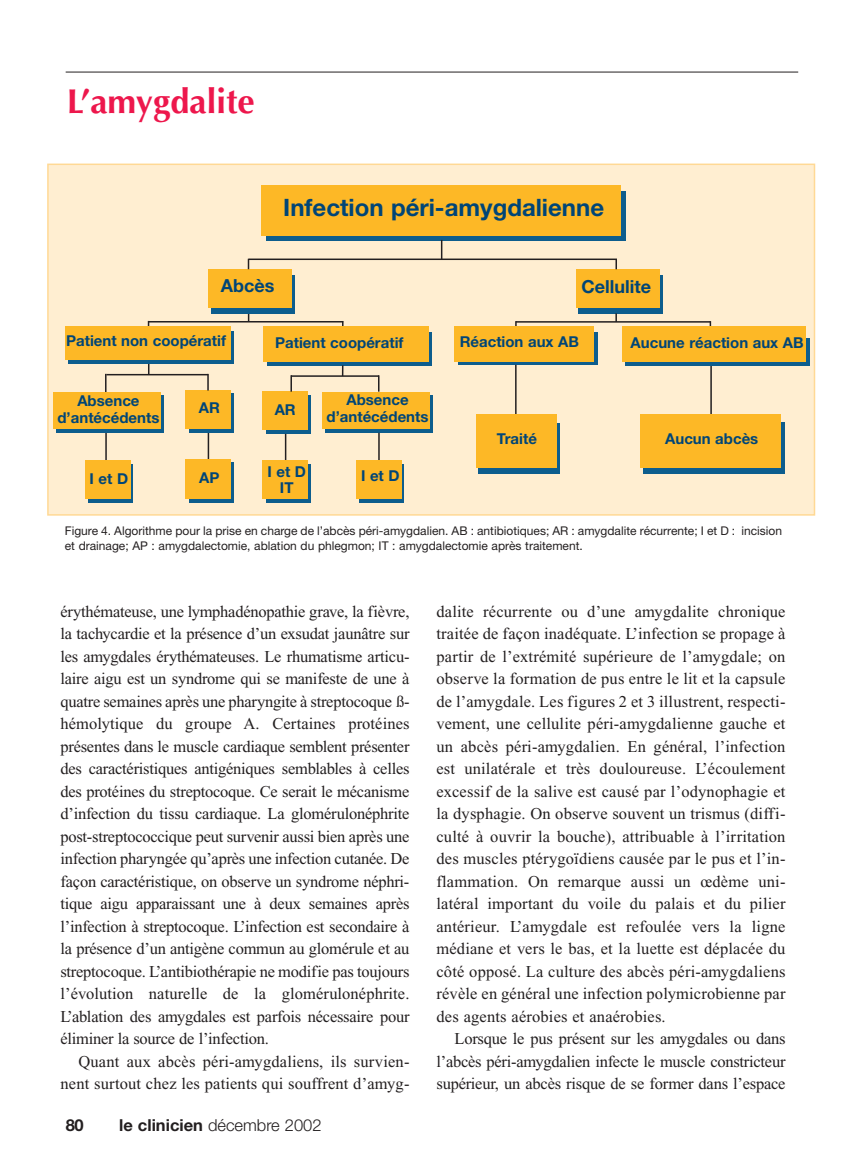
<style>
.page{position:relative;width:864px;height:1175px;background:#fff}
.page>*{position:absolute;margin:0;border:0;box-sizing:border-box;transform-origin:0 0}
.t1{font:700 34.5px "Optima";color:#ed174c}
.t2{font:700 24px "Helvetica Neue";color:#004577}
.t3{font:700 18px "Helvetica Neue";color:#004577}
.t4{font:16.5px/22.5px "Times New Roman";letter-spacing:.01em;color:#231f20;text-align:justify}
.t5{font:300 16.5px "Helvetica Neue";color:#231f20}
.t6{font:700 16.5px "Helvetica Neue";color:#231f20}
.t7{font:700 15px/16.5px "Helvetica Neue";color:#004577;text-align:center}
.t8{font:12px/15px "Helvetica Neue";color:#231f20}
.s1{font-weight:700}
</style>
<div class="page">
<hr style="left:66px;top:72px;width:732px;height:1px;background:#231f20">
<div style="left:48px;top:164px;width:766px;height:351px;background:#ffeed1"></div>
<div style="left:47px;top:164px;width:768px;height:351px;border:2px solid #ffd995"></div>
<hr style="left:710px;top:364px;width:2px;height:64px;background:#231f20">
<svg style="left:208px;top:433px;width:1px;height:26px"></svg>
<hr style="left:105px;top:433px;width:2px;height:27px;background:#231f20">
<svg style="left:458px;top:333px;width:140px;height:32px"></svg>
<div style="left:626px;top:338px;width:184px;height:27px;background:#0d5d8d"></div>
<div style="left:578px;top:275px;width:84px;height:39px;background:#0d5d8d"></div>
<div style="left:576px;top:269px;width:84px;height:39px;background:#fdb826"></div>
<svg style="left:56px;top:395px;width:108px;height:38px"></svg>
<div style="left:267px;top:332px;width:165px;height:33px;background:linear-gradient(to right,#0d5d8d,#0d5d8d)"></div>
<div style="left:68px;top:332px;width:166px;height:32px;background:linear-gradient(to right,#0d5d8d,#0d5d8d)"></div>
<div style="left:65px;top:326px;width:166px;height:33px;background:#fdb826"></div>
<div style="left:211px;top:275px;width:83px;height:38px;background:#0d5d8d"></div>
<div style="left:208px;top:269px;width:84px;height:39px;background:#fdb826"></div>
<svg style="left:266px;top:191px;width:359px;height:50px;background:#316a7d"></svg>
<div style="left:261px;top:185px;width:360px;height:50px;background:#fdb826"></div>
<div style="left:326px;top:395px;width:107px;height:38px;background:linear-gradient(to right,#0d5d8d,#0d5d8d)"></div>
<div style="left:322px;top:392px;width:107px;height:36px;background:#fdb826"></div>
<svg style="left:88px;top:464px;width:45px;height:38px"></svg>
<div style="left:85px;top:460px;width:45px;height:38px;background:#fdb826"></div>
<div style="left:189px;top:462px;width:44px;height:40px;background:#0d5d8d"></div>
<div style="left:186px;top:459px;width:45px;height:40px;background:#fdb826"></div>
<div style="left:360px;top:464px;width:44px;height:39px;background:linear-gradient(to right,#0d5d8d,#0d5d8d)"></div>
<div style="left:266px;top:464px;width:45px;height:39px;background:#0d5d8d"></div>
<svg style="left:189px;top:394px;width:44px;height:39px"></svg>
<div style="left:186px;top:390px;width:45px;height:38px;background:#fdb826"></div>
<div style="left:266px;top:395px;width:45px;height:39px;background:#0d5d8d"></div>
<div style="left:263px;top:392px;width:45px;height:38px;background:#fdb826"></div>
<svg style="left:478px;top:423px;width:82px;height:50px"></svg>
<div style="left:644px;top:422px;width:141px;height:52px;background:#0d5d8d"></div>
<div style="left:640px;top:414px;width:141px;height:54px;background:#fdb826"></div>
<hr style="left:148px;top:321px;width:195px;height:1px;background:#231f20">
<svg style="left:105px;top:374px;width:2px;height:18px"></svg>
<hr style="left:106px;top:374px;width:102px;height:1px;background:#231f20">
<svg style="left:207px;top:374px;width:2px;height:16px"></svg>
<svg style="left:285px;top:434px;width:1px;height:27px"></svg>
<hr style="left:378px;top:433px;width:2px;height:28px;background:#231f20">
<svg style="left:441px;top:240px;width:1px;height:18px"></svg>
<hr style="left:249px;top:258px;width:368px;height:2px;background:#231f20">
<svg style="left:615px;top:313px;width:2px;height:8px"></svg>
<hr style="left:516px;top:321px;width:194px;height:1px;background:#231f20">
<hr style="left:515px;top:365px;width:2px;height:52px;background:#231f20">
<svg style="left:290px;top:375px;width:2px;height:17px"></svg>
<hr style="left:291px;top:375px;width:88px;height:2px;background:#231f20">
<svg style="left:378px;top:375px;width:2px;height:16px"></svg>
<div style="left:263px;top:461px;width:45px;height:38px;background:#fdb826"></div>
<div style="left:356px;top:461px;width:45px;height:38px;background:#fdb826"></div>
<div style="left:476px;top:414px;width:80px;height:53px;background:#fdb826"></div>
<div style="left:53px;top:392px;width:107px;height:36px;background:#fdb826"></div>
<div style="left:263px;top:326px;width:166px;height:35px;background:#fdb826"></div>
<div style="left:622px;top:326px;width:184px;height:36px;background:#fdb826"></div>
<div style="left:454px;top:326px;width:140px;height:35px;background:#fdb826"></div>
<h1 class="t1" style="left:67px;top:87px;width:190px">L’amygdalite</h1>
<h2 class="t2" style="left:283px;top:198px;width:322px">Infection péri-amygdalienne</h2>
<p class="t3" style="left:221px;top:279px;width:55px">Abcès</p>
<p class="t3" style="left:582px;top:280px;width:71px">Cellulite</p>
<p class="t7" style="left:66px;top:334px;width:161px">Patient non coopératif</p>
<p class="t7" style="left:275px;top:336px;width:130px">Patient coopératif</p>
<p class="t7" style="left:460px;top:334px;width:121px">Réaction aux AB</p>
<p class="t7" style="left:631px;top:336px;width:175px">Aucune réaction aux AB</p>
<p class="t7" style="left:58px;top:394px;width:103px">Absence d’antécédents</p>
<p class="t7" style="left:199px;top:400px;width:23px">AR</p>
<p class="t7" style="left:275px;top:402px;width:23px">AR</p>
<p class="t7" style="left:327px;top:393px;width:103px">Absence d’antécédents</p>
<p class="t7" style="left:90px;top:472px;width:40px">I et D</p>
<p class="t7" style="left:199px;top:470px;width:22px">AP</p>
<p class="t7" style="left:267px;top:464px;width:40px">I et D<br>IT</p>
<p class="t7" style="left:361px;top:469px;width:40px">I et D</p>
<p class="t7" style="left:497px;top:431px;width:41px">Traité</p>
<p class="t7" style="left:665px;top:431px;width:95px">Aucun abcès</p>
<p class="t8" style="left:65px;top:524px;width:719px">Figure 4. Algorithme pour la prise en charge de l’abcès péri-amygdalien. AB : antibiotiques; AR : amygdalite récurrente; I et D : incision et drainage; AP : amygdalectomie, ablation du phlegmon; IT : amygdalectomie après traitement.</p>
<p class="t4" style="left:60px;top:601px;width:351px">érythémateuse, une lymphadénopathie grave, la fièvre, la tachycardie et la présence d’un exsudat jaunâtre sur les amygdales érythémateuses. Le rhumatisme articu&shy;laire aigu est un syndrome qui se manifeste de une à quatre semaines après une pharyngite à streptocoque ß&shy;hémolytique du groupe A. Certaines protéines présentes dans le muscle cardiaque semblent présenter des caractéristiques antigéniques semblables à celles des protéines du streptocoque. Ce serait le mécanisme d’infection du tissu cardiaque. La glomérulonéphrite post-streptococcique peut survenir aussi bien après une infection pharyngée qu’après une infection cutanée. De façon caractéristique, on observe un syndrome néphri&shy;tique aigu apparaissant une à deux semaines après l’infection à streptocoque. L’infection est secondaire à la présence d’un antigène commun au glomérule et au streptocoque. L’antibiothérapie ne modifie pas toujours l’évolution naturelle de la glomérulonéphrite.<br>L’ablation des amygdales est parfois nécessaire pour éliminer la source de l’infection.</p>
<p class="t4" style="left:60px;top:1051px;width:351px;text-align:right">Quant aux abcès péri-amygdaliens, ils survien&shy;nent surtout chez les patients qui souffrent d’amyg-</p>
<p class="t6" style="left:66px;top:1119px;width:19px">80</p>
<p class="t5" style="left:119px;top:1119px;width:204px"><span class="s1">le clinicien</span> décembre 2002</p>
<p class="t4" style="left:436px;top:601px;width:351px">dalite récurrente ou d’une amygdalite chronique traitée de façon inadéquate. L’infection se propage à partir de l’extrémité supérieure de l’amygdale; on observe la formation de pus entre le lit et la capsule de l’amygdale. Les figures 2 et 3 illustrent, respecti&shy;vement, une cellulite péri-amygdalienne gauche et un abcès péri-amygdalien. En général, l’infection est unilatérale et très douloureuse. L’écoulement excessif de la salive est causé par l’odynophagie et la dysphagie. On observe souvent un trismus (diffi&shy;culté à ouvrir la bouche), attribuable à l’irritation des muscles ptérygoïdiens causée par le pus et l’in&shy;flammation. On remarque aussi un œdème uni&shy;latéral important du voile du palais et du pilier antérieur. L’amygdale est refoulée vers la ligne médiane et vers le bas, et la luette est déplacée du côté opposé. La culture des abcès péri-amygdaliens révèle en général une infection polymicrobienne par des agents aérobies et anaérobies.</p>
<p class="t4" style="left:436px;top:1029px;width:351px;text-indent:18px">Lorsque le pus présent sur les amygdales ou dans l’abcès péri-amygdalien infecte le muscle constricteur supérieur, un abcès risque de se former dans l’espace</p>
</div>
